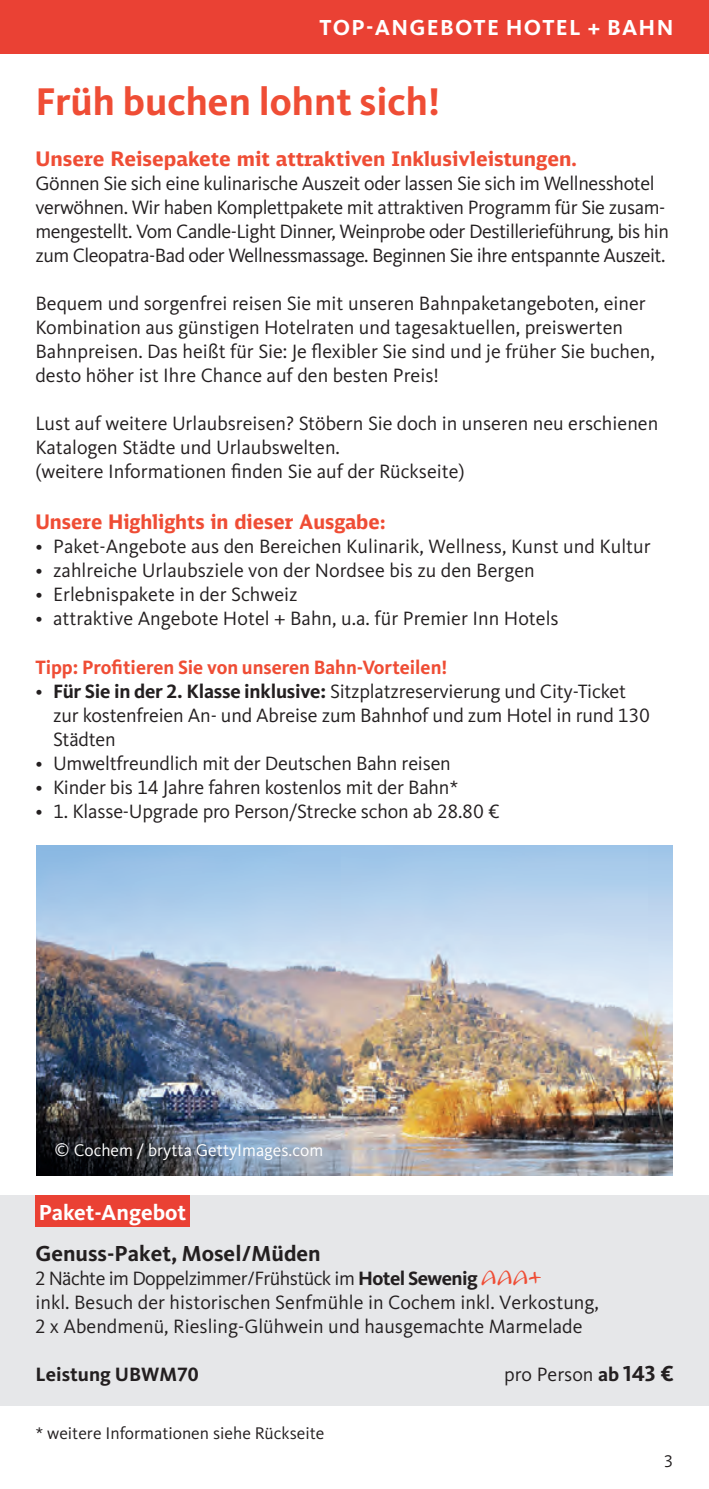
<style>
.page{position:relative;width:709px;height:1489px;background:#fff}
.page>*{position:absolute;margin:0;border:0;box-sizing:border-box;transform-origin:0 0}
.t1{font:700 40px "Kievit Pro";color:#ef4d35}
.t2{font:700 22.5px "Kievit Pro";color:#231f20}
.t3{font:700 22.5px "Kievit Pro";letter-spacing:.05em;color:#fff}
.t4{font:700 22.5px "Kievit Pro";color:#fff}
.t5{font:20px/24px "Kievit Pro";color:#231f20}
.t6{font:20px/24px "Kievit Pro";letter-spacing:-.025em;color:#231f20}
.t7{font:700 20px "DB Sans";color:#ef4d35}
.t8{font:700 20px "Kievit Pro";color:#ef4d35}
.t9{font:700 20px "Kievit Pro";color:#231f20}
.t10{font:17.5px "Kievit Pro";color:#231f20}
.t11{font:17.5px "Kievit Pro";color:#fff}
.s1{font-weight:700}
.s2{font-weight:700;font-size:22.5px}
</style>
<div class="page">
<img style="left:36px;top:845px;width:637px;height:330px">
<div style="left:0;top:1195px;width:709px;height:210px;background:#e6e7e9"></div>
<div style="left:35px;top:1195px;width:155px;height:32px;background:#ea4134"></div>
<div style="left:0;top:0;width:709px;height:53px;background:#ea4134"></div>
<p class="t3" style="left:319px;top:19px;width:355px">TOP-ANGEBOTE HOTEL + BAHN</p>
<h1 class="t1" style="left:35px;top:86px;width:406px">Früh buchen lohnt sich!</h1>
<p class="t7" style="left:35px;top:151px;width:543px">Unsere Reisepakete mit attraktiven Inklusivleistungen.</p>
<p class="t6" style="left:35px;top:173px;width:635px">Gönnen Sie sich eine kulinarische Auszeit oder lassen Sie sich im Wellnesshotel verwöhnen. Wir haben Komplettpakete mit attraktiven Programm für Sie zusam&shy;mengestellt. Vom Candle-Light Dinner, Weinprobe oder Destillerieführung, bis hin zum Cleopatra-Bad oder Wellnessmassage. Beginnen Sie ihre entspannte Auszeit.</p>
<p class="t5" style="left:35px;top:293px;width:621px">Bequem und sorgenfrei reisen Sie mit unseren Bahnpaketangeboten, einer Kombination aus günstigen Hotelraten und tagesaktuellen, preiswerten Bahnpreisen. Das heißt für Sie: Je flexibler Sie sind und je früher Sie buchen, desto höher ist Ihre Chance auf den besten Preis!</p>
<p class="t5" style="left:35px;top:413px;width:624px">Lust auf weitere Urlaubsreisen? Stöbern Sie doch in unseren neu erschienen<br>Katalogen Städte und Urlaubswelten.<br>(weitere Informationen finden Sie auf der Rückseite)</p>
<p class="t7" style="left:35px;top:514px;width:352px">Unsere Highlights in dieser Ausgabe:</p>
<p class="t5" style="left:35px;top:536px;width:616px">• Paket-Angebote aus den Bereichen Kulinarik, Wellness, Kunst und Kultur</p>
<p class="t5" style="left:35px;top:560px;width:501px">• zahlreiche Urlaubsziele von der Nordsee bis zu den Bergen</p>
<p class="t5" style="left:35px;top:584px;width:264px">• Erlebnispakete in der Schweiz</p>
<p class="t5" style="left:35px;top:608px;width:524px">• attraktive Angebote Hotel + Bahn, u.a. für Premier Inn Hotels</p>
<p class="t8" style="left:35px;top:659px;width:413px">Tipp: Profitieren Sie von unseren Bahn-Vorteilen!</p>
<p class="t5" style="left:53px;top:680px;width:598px;text-indent:-18px">• <span class="s1">Für Sie in der 2. Klasse inklusive:</span> Sitzplatzreservierung und City-Ticket zur kostenfreien An- und Abreise zum Bahnhof und zum Hotel in rund 130<br>Städten</p>
<p class="t5" style="left:35px;top:752px;width:417px">• Umweltfreundlich mit der Deutschen Bahn reisen</p>
<p class="t5" style="left:35px;top:776px;width:424px">• Kinder bis 14 Jahre fahren kostenlos mit der Bahn*</p>
<p class="t5" style="left:35px;top:800px;width:466px">• 1. Klasse-Upgrade pro Person/Strecke schon ab 28.80 €</p>
<p class="t11" style="left:55px;top:1143px;width:270px">© Cochem / brytta GettyImages.com</p>
<p class="t4" style="left:39px;top:1203px;width:149px">Paket-Angebot</p>
<p class="t2" style="left:35px;top:1244px;width:287px">Genuss-Paket, Mosel/Müden</p>
<p class="t5" style="left:35px;top:1267px;width:565px">2 Nächte im Doppelzimmer/Frühstück im <span class="s1">Hotel Sewenig<br></span>inkl. Besuch der historischen Senfmühle in Cochem inkl. Verkostung,<br>2 x Abendmenü, Riesling-Glühwein und hausgemachte Marmelade</p>
<p class="t9" style="left:35px;top:1366px;width:165px">Leistung UBWM70</p>
<p class="t5" style="left:504px;top:1363px;width:171px">pro Person <span class="s1">ab</span> <span class="s2">143 €</span></p>
<p class="t10" style="left:35px;top:1425px;width:290px">* weitere Informationen siehe Rückseite</p>
<p class="t10" style="left:664px;top:1453px;width:11px">3</p>
</div>
